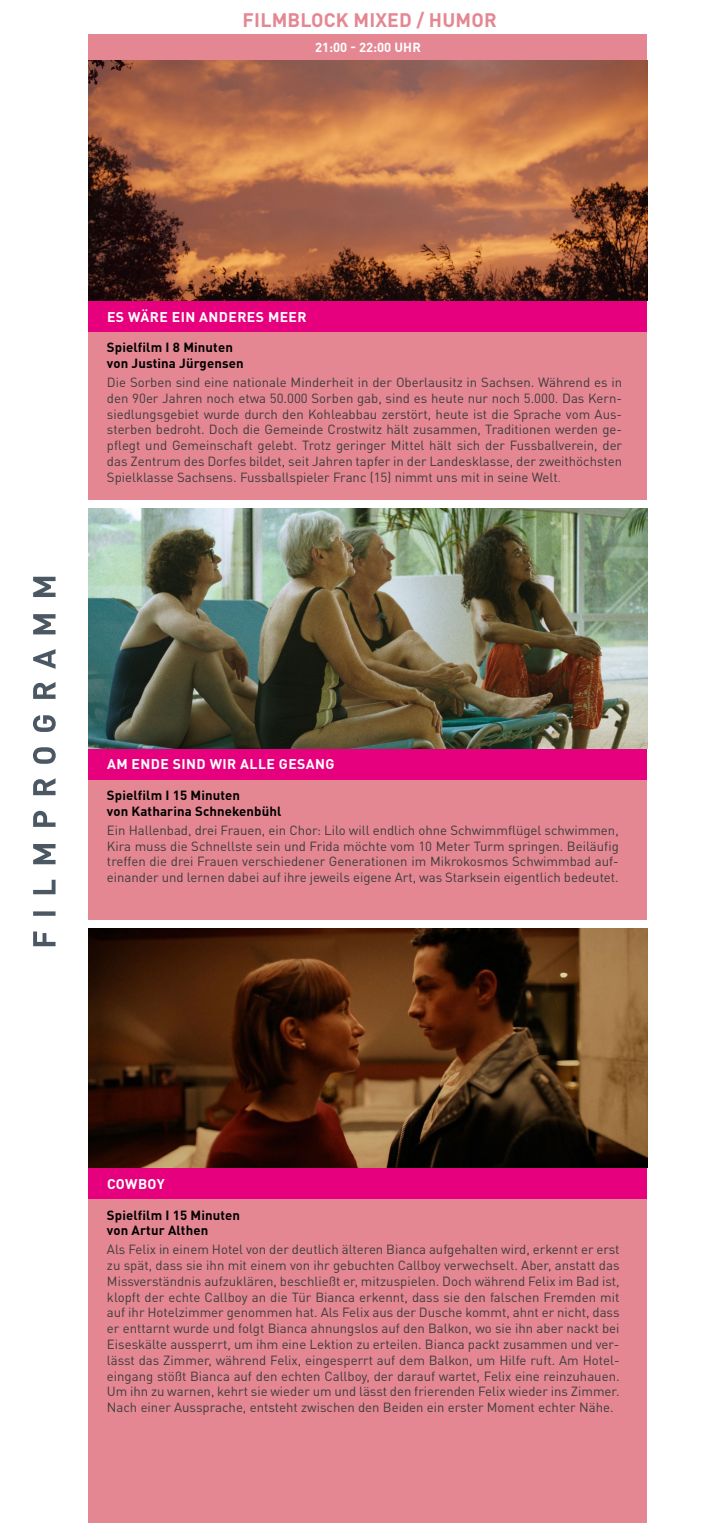
<style>
.page{position:relative;width:704px;height:1523px;background:#fff}
.page>*{position:absolute;margin:0;border:0;box-sizing:border-box;transform-origin:0 0}
.t1{font:700 19.31px "DINOT";letter-spacing:.01em;color:#e48793}
.t2{font:700 13.94px "DINOT";letter-spacing:.03em;color:#fff}
.t3{font:13.12px/15.8px "DINOT";color:#3c3c3b;text-align:justify}
.t4{font:700 13.12px/15.8px "DINOT";letter-spacing:.01em;color:#000}
.t5{font:700 13px "DINOT";color:#fff}
.s1{font-size:10.5px}
</style>
<div class="page">
<svg style="left:33px;top:577px;width:23px;height:369px"></svg>
<div style="left:89px;top:300px;width:557px;height:32px;background:#e6007d"></div>
<div style="left:89px;top:34px;width:558px;height:30px;background:#e48793"></div>
<div style="left:89px;top:332px;width:557px;height:168px;background:#e48793"></div>
<img style="left:89px;top:61px;width:557px;height:239px">
<div style="left:89px;top:748px;width:557px;height:32px;background:#e6007d"></div>
<div style="left:89px;top:780px;width:557px;height:139px;background:#e48793"></div>
<img style="left:89px;top:508px;width:557px;height:240px">
<div style="left:89px;top:1167px;width:557px;height:32px;background:#e6007d"></div>
<div style="left:89px;top:1199px;width:557px;height:323px;background:#e48793"></div>
<img style="left:89px;top:928px;width:557px;height:239px">
<h1 class="t1" style="left:242px;top:7px;width:255px">FILMBLOCK MIXED / HUMOR</h1>
<p class="t5" style="left:315px;top:39px;width:107px">21:00 - 22:00 UHR</p>
<p class="t2" style="left:107px;top:307px;width:201px">ES WÄRE EIN ANDERES MEER</p>
<p class="t4" style="left:107px;top:339px;width:138px">Spielfilm I 8 Minuten von Justina Jürgensen</p>
<p class="t3" style="left:107px;top:374px;width:516px">Die Sorben sind eine nationale Minderheit in der Oberlausitz in Sachsen. Während es in den 90er Jahren noch etwa 50.000 Sorben gab, sind es heute nur noch 5.000. Das Kern&shy;siedlungsgebiet wurde durch den Kohleabbau zerstört, heute ist die Sprache vom Aus&shy;sterben bedroht. Doch die Gemeinde Crostwitz hält zusammen, Traditionen werden ge&shy;pflegt und Gemeinschaft gelebt. Trotz geringer Mittel hält sich der Fussballverein, der das Zentrum des Dorfes bildet, seit Jahren tapfer in der Landesklasse, der zweithöchsten Spielklasse Sachsens. Fussballspieler Franc (15) nimmt uns mit in seine Welt<span class="s1">.</span></p>
<p class="t2" style="left:107px;top:755px;width:229px">AM ENDE SIND WIR ALLE GESANG</p>
<p class="t4" style="left:107px;top:787px;width:176px">Spielfilm I 15 Minuten<br>von Katharina Schnekenbühl</p>
<p class="t3" style="left:107px;top:822px;width:513px">Ein Hallenbad, drei Frauen, ein Chor: Lilo will endlich ohne Schwimmflügel schwimmen, Kira muss die Schnellste sein und Frida möchte vom 10 Meter Turm springen. Beiläufig treffen die drei Frauen verschiedener Generationen im Mikrokosmos Schwimmbad auf&shy;einander und lernen dabei auf ihre jeweils eigene Art, was Starksein eigentlich bedeutet.</p>
<p class="t2" style="left:107px;top:1174px;width:59px">COWBOY</p>
<p class="t4" style="left:107px;top:1206px;width:135px">Spielfilm I 15 Minuten von Artur Althen</p>
<p class="t3" style="left:107px;top:1241px;width:514px">Als Felix in einem Hotel von der deutlich älteren Bianca aufgehalten wird, erkennt er erst zu spät, dass sie ihn mit einem von ihr gebuchten Callboy verwechselt. Aber, anstatt das Missverständnis aufzuklären, beschließt er, mitzuspielen. Doch während Felix im Bad ist, klopft der echte Callboy an die Tür Bianca erkennt, dass sie den falschen Fremden mit auf ihr Hotelzimmer genommen hat. Als Felix aus der Dusche kommt, ahnt er nicht, dass er enttarnt wurde und folgt Bianca ahnungslos auf den Balkon, wo sie ihn aber nackt bei Eiseskälte aussperrt, um ihm eine Lektion zu erteilen. Bianca packt zusammen und ver&shy;lässt das Zimmer, während Felix, eingesperrt auf dem Balkon, um Hilfe ruft. Am Hotel&shy;eingang stößt Bianca auf den echten Callboy, der darauf wartet, Felix eine reinzuhauen.<br>Um ihn zu warnen, kehrt sie wieder um und lässt den frierenden Felix wieder ins Zimmer.<br>Nach einer Aussprache, entsteht zwischen den Beiden ein erster Moment echter Nähe.</p>
</div>
